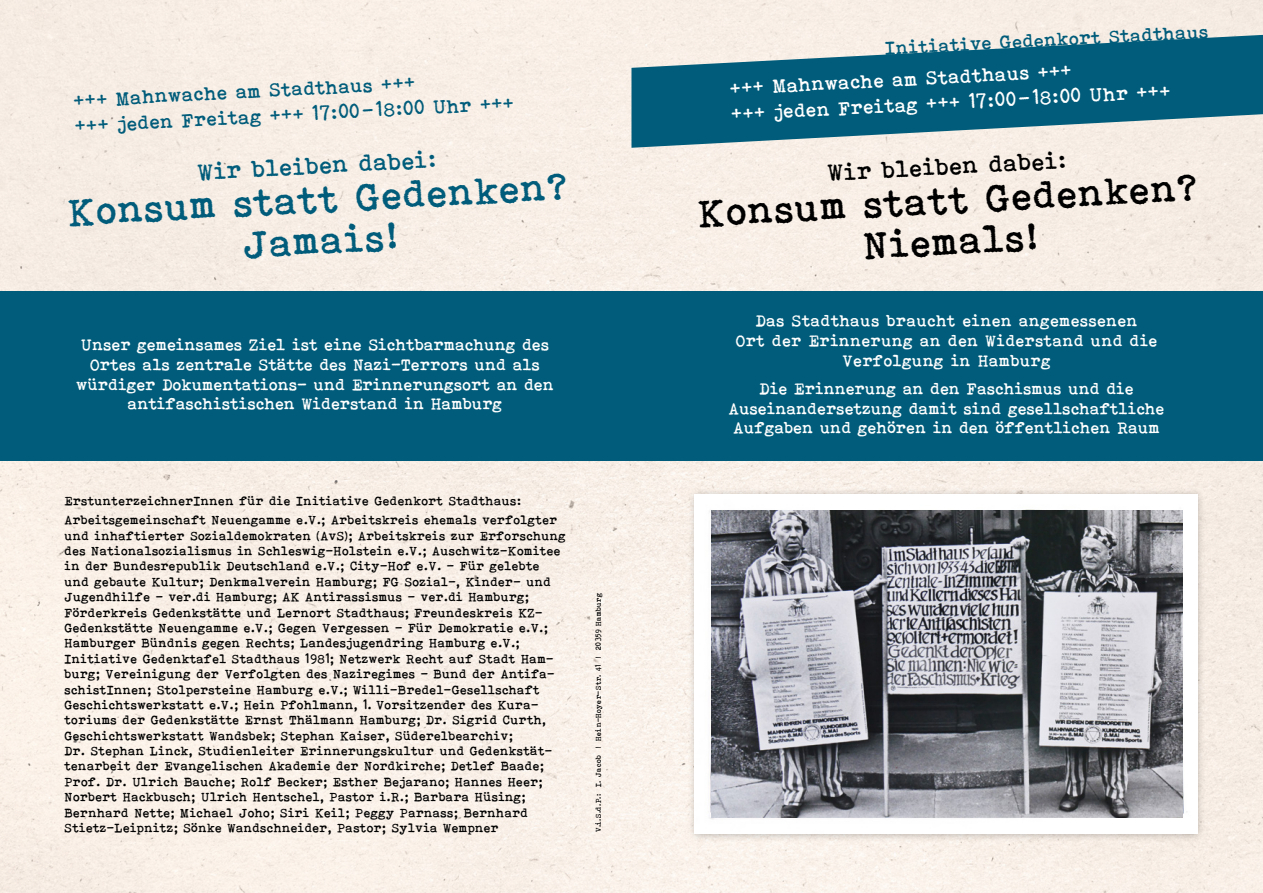
<style>
.page{position:relative;width:1263px;height:893px;background:#f9efe6}
.page>*{position:absolute;margin:0;border:0;box-sizing:border-box;transform-origin:0 0}
.t1{font:39px/41.2px "Bohemian typewriter";color:#000;text-align:center}
.t2{font:39px/41.2px "Bohemian typewriter";color:#005c7a;text-align:center}
.t3{font:24px "Bohemian typewriter";color:#005c7a}
.t4{font:24px "Bohemian typewriter";color:#000}
.t5{font:19.5px/25.5px "Bohemian typewriter";color:#fff}
.t6{font:19.5px/25.5px "Bohemian typewriter";color:#005c7a}
.t7{font:18.75px "Bohemian typewriter";color:#005c7a}
.t8{font:16.5px/19.8px "Bohemian typewriter";letter-spacing:-.015em;color:#fff;text-align:center}
.t9{font:12.75px/15.5px "Bohemian typewriter";color:#000}
.t10{font:7.5px "Bohemian typewriter";color:#000}
</style>
<div class="page">
<div style="left:688px;top:487px;width:518px;height:355px;background:#000;opacity:.25"></div>
<img style="left:695px;top:494px;width:502px;height:339px">
<img style="left:711px;top:511px;width:471px;height:307px">
<div style="left:0;top:291px;width:1263px;height:169px;background:#005c7a"></div>
<svg style="left:631px;top:35px;width:632px;height:113px;background:#498699"></svg>
<h3 class="t6" style="left:73px;top:87px;width:442px;rotate:-3deg">+++ Mahnwache am Stadthaus +++<br>+++ jeden Freitag +++ 17:00-18:00 Uhr +++</h3>
<h2 class="t3" style="left:198px;top:158px;width:240px;rotate:-3deg">Wir bleiben dabei:</h2>
<h1 class="t2" style="left:68px;top:191px;width:503px;rotate:-3deg">Konsum statt Gedenken?<br>Jamais!</h1>
<p class="t8" style="left:77px;top:334px;width:480px">Unser gemeinsames Ziel ist eine Sichtbarmachung des Ortes als zentrale Stätte des Nazi-Terrors und als würdiger Dokumentations- und Erinnerungsort an den antifaschistischen Widerstand in Hamburg</p>
<p class="t9" style="left:65px;top:490px;width:494px;line-height:19.6px">ErstunterzeichnerInnen für die Initiative Gedenkort Stadthaus:<br>Arbeitsgemeinschaft Neuengamme e.V.; Arbeitskreis ehemals verfolgter</p>
<p class="t9" style="left:65px;top:528px;width:503px">und inhaftierter Sozialdemokraten (AvS); Arbeitskreis zur Erforschung des Nationalsozialismus in Schleswig-Holstein e.V.; Auschwitz-Komitee in der Bundesrepublik Deutschland e.V.; City-Hof e.V. - Für gelebte und gebaute Kultur; Denkmalverein Hamburg; FG Sozial-, Kinder- und Jugendhilfe – ver.di Hamburg; AK Antirassismus - ver.di Hamburg; Förderkreis Gedenkstätte und Lernort Stadthaus; Freundeskreis KZ-Gedenkstätte Neuengamme e.V.; Gegen Vergessen - Für Demokratie e.V.; Hamburger Bündnis gegen Rechts; Landesjugendring Hamburg e.V.; Initiative Gedenktafel Stadthaus 1981; Netzwerk Recht auf Stadt Ham&shy;burg; Vereinigung der Verfolgten des Naziregimes – Bund der Antifa&shy;schistInnen; Stolpersteine Hamburg e.V.; Willi-Bredel-Gesellschaft Geschichtswerkstatt e.V.; Hein Pfohlmann, 1. Vorsitzender des Kura&shy;toriums der Gedenkstätte Ernst Thälmann Hamburg; Dr. Sigrid Curth, Geschichtswerkstatt Wandsbek; Stephan Kaiser, Süderelbearchiv;<br>Dr. Stephan Linck, Studienleiter Erinnerungskultur und Gedenkstät&shy;tenarbeit der Evangelischen Akademie der Nordkirche; Detlef Baade; Prof. Dr. Ulrich Bauche; Rolf Becker; Esther Bejarano; Hannes Heer; Norbert Hackbusch; Ulrich Hentschel, Pastor i.R.; Barbara Hüsing; Bernhard Nette; Michael Joho; Siri Keil; Peggy Parnass; Bernhard Stietz-Leipnitz; Sönke Wandschneider, Pastor; Sylvia Wempner</p>
<p class="t10" style="left:594px;top:832px;width:241px;rotate:-90deg">V.i.S.d.P.: I. Jacob | Hein-Hoyer-Str. 41 | 20359 Hamburg</p>
<h3 class="t7" style="left:885px;top:38px;width:326px;rotate:-3deg">Initiative Gedenkort Stadthaus</h3>
<h3 class="t5" style="left:730px;top:75px;width:442px;rotate:-3deg">+++ Mahnwache am Stadthaus +++<br>+++ jeden Freitag +++ 17:00-18:00 Uhr +++</h3>
<h2 class="t4" style="left:828px;top:159px;width:240px;rotate:-3deg">Wir bleiben dabei:</h2>
<h1 class="t1" style="left:698px;top:192px;width:503px;rotate:-3deg">Konsum statt Gedenken?<br>Niemals!</h1>
<p class="t8" style="left:736px;top:310px;width:424px">Das Stadthaus braucht einen angemessenen<br>Ort der Erinnerung an den Widerstand und die<br>Verfolgung in Hamburg</p>
<p class="t8" style="left:729px;top:378px;width:438px">Die Erinnerung an den Faschismus und die<br>Auseinandersetzung damit sind gesellschaftliche<br>Aufgaben und gehören in den öffentlichen Raum</p>
</div>
